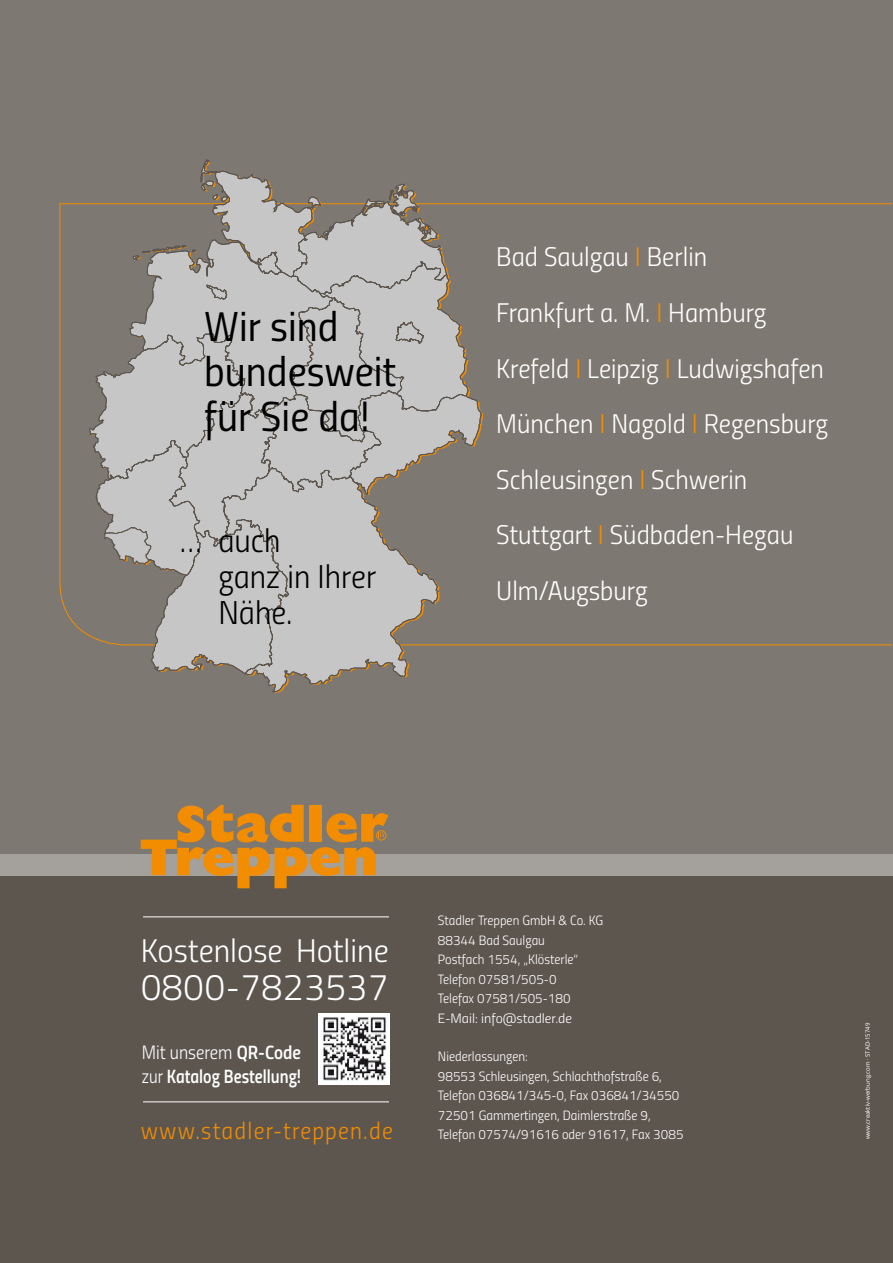
<style>
.page{position:relative;width:893px;height:1263px;background:#5d564f}
.page>*{position:absolute;margin:0;border:0;box-sizing:border-box;transform-origin:0 0}
.t1{font:42px/45px "Titillium Regular Upright";color:#000}
.t2{font:37.35px "Titillium Light Upright";letter-spacing:.01em;color:#fff}
.t3{font:33px/36px "Titillium Light Upright";color:#000}
.t4{font:32.7px "Titillium Light Upright";color:#fff}
.t5{font:27px/55.5px "Titillium Light Upright";color:#fff}
.t6{font:24px "Titillium Light Upright";letter-spacing:.05em;color:#f28c00}
.t7{font:19.35px "Titillium Semibold Upright";color:#fff;scale:.9 1}
.t8{font:19.35px "Titillium Light Upright";color:#fff;scale:.96 1}
.t9{font:13.5px/19.5px "Titillium Light Upright";color:#fff}
.t10{font:6px "Open Sans";color:#fff}
.s1{color:#f28c00}
.s2{font-family:"Titillium Semibold Upright"}
.s3{font-family:"Titillium Light Upright"}
</style>
<div class="page">
<div style="left:0;top:0;width:893px;height:876px;background:#7e7872"></div>
<hr style="left:143px;top:916px;width:246px;height:1px;background:#fff">
<img style="left:319px;top:1013px;width:70px;height:71px">
<hr style="left:143px;top:1101px;width:246px;height:1px;background:#fff">
<svg style="left:59px;top:203px;width:834px;height:443px"></svg>
<svg style="left:89px;top:159px;width:393px;height:533px"></svg>
<svg style="left:104px;top:527px;width:47px;height:37px"></svg>
<div style="left:0;top:854px;width:893px;height:21px;background:#a4a09c"></div>
<svg style="left:141px;top:805px;width:247px;height:83px"></svg>
<div style="left:376px;top:830px;width:10px;height:10px;border:1px solid #f28c00;border-radius:50%"></div>
<h1 class="t1" style="left:204px;top:301px;width:194px">Wir sind bundesweit für Sie da!</h1>
<h3 class="t3" style="left:218px;top:521px;width:159px;text-indent:-39px">… auch<br>ganz in Ihrer<br>Nähe.</h3>
<h3 class="t5" style="left:496px;top:228px;width:333px">Bad Saulgau <span class="s1">I</span> Berlin<br>Frankfurt a. M. <span class="s1">I</span> Hamburg<br>Krefeld <span class="s1">I</span> Leipzig <span class="s1">I</span> Ludwigshafen<br>München <span class="s1">I</span> Nagold <span class="s1">I</span> Regensburg<br>Schleusingen <span class="s1">I</span> Schwerin<br>Stuttgart <span class="s1">I</span> Südbaden-Hegau<br>Ulm/Augsburg</h3>
<h3 class="t4" style="left:141px;top:926px;width:249px">Kostenlose Hotline</h3>
<h2 class="t2" style="left:141px;top:960px;width:250px">0800-7823537</h2>
<h3 class="t8" style="left:142px;top:1038px;width:167px">Mit unserem <span class="s2">QR-Code</span></h3>
<h3 class="t7" style="left:142px;top:1061px;width:179px"><span class="s3">zur</span> Katalog Bestellung!</h3>
<h3 class="t6" style="left:141px;top:1113px;width:254px">www.stadler-treppen.de</h3>
<p class="t9" style="left:438px;top:910px;width:167px">Stadler Treppen GmbH &amp; Co. KG<br>88344 Bad Saulgau<br>Postfach 1554,</p>
<p class="t9" style="left:438px;top:949px;width:142px;text-indent:90px">Klösterle“<br>Telefon 07581/505-0<br>Telefax 07581/505-180<br>E-Mail: info@stadler.de</p>
<p class="t9" style="left:438px;top:1046px;width:247px">Niederlassungen:<br>98553 Schleusingen, Schlachthofstraße 6, Telefon 036841/345-0, Fax 036841/34550<br>72501 Gammertingen, Daimlerstraße 9, Telefon 07574/91616 oder 91617, Fax 3085</p>
<p class="t9" style="left:523px;top:956px;width:6px">”</p>
<p class="t10" style="left:863px;top:1139px;width:118px;rotate:-90deg">www.creaktiv-werbung.com · STAD-15749</p>
</div>
